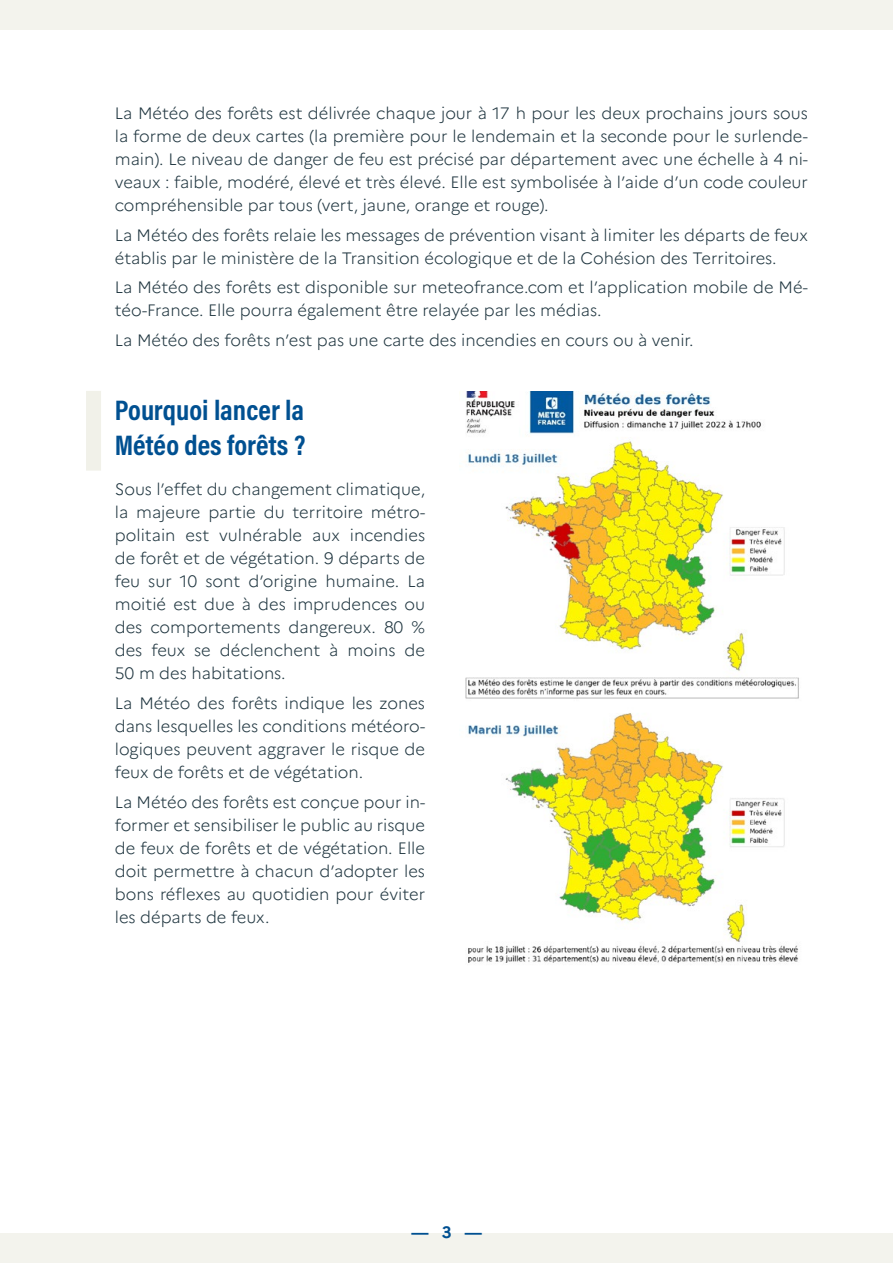
<style>
.page{position:relative;width:893px;height:1263px;background:#fff}
.page>*{position:absolute;margin:0;border:0;box-sizing:border-box;transform-origin:0 0}
.t1{font:700 28.5px/34.2px "Acumin Pro Cond";color:#005091}
.t2{font:300 16.5px/23.1px "Marianne";color:#213741;text-align:justify}
.t3{font:700 16.5px "Marianne";color:#005091}
</style>
<div class="page">
<div style="left:0;top:1233px;width:893px;height:30px;background:#f1f1e9"></div>
<div style="left:0;top:0;width:893px;height:29px;background:#f1f1e9"></div>
<div style="left:86px;top:391px;width:15px;height:80px;background:#f1f1e9"></div>
<img style="left:465px;top:391px;width:334px;height:572px">
<p class="t2" style="left:115px;top:101px;width:695px">La Météo des forêts est délivrée chaque jour à 17 h pour les deux prochains jours sous la forme de deux cartes (la première pour le lendemain et la seconde pour le surlende&shy;main). Le niveau de danger de feu est précisé par département avec une échelle à 4 ni&shy;veaux : faible, modéré, élevé et très élevé. Elle est symbolisée à l’aide d’un code couleur compréhensible par tous (vert, jaune, orange et rouge).</p>
<p class="t2" style="left:115px;top:223px;width:695px">La Météo des forêts relaie les messages de prévention visant à limiter les départs de feux établis par le ministère de la Transition écologique et de la Cohésion des Territoires.</p>
<p class="t2" style="left:115px;top:276px;width:695px">La Météo des forêts est disponible sur meteofrance.com et l’application mobile de Mé&shy;téo-France. Elle pourra également être relayée par les médias.</p>
<p class="t2" style="left:115px;top:328px;width:580px">La Météo des forêts n’est pas une carte des incendies en cours ou à venir.</p>
<h1 class="t1" style="left:115px;top:393px;width:192px">Pourquoi lancer la<br>Météo des forêts ?</h1>
<p class="t2" style="left:115px;top:477px;width:312px">Sous l’effet du changement climatique, la majeure partie du territoire métro&shy;politain est vulnérable aux incendies de forêt et de végétation. 9 départs de feu sur 10 sont d’origine humaine. La moitié est due à des imprudences ou des comportements dangereux. 80 % des feux se déclenchent à moins de 50 m des habitations.</p>
<p class="t2" style="left:115px;top:691px;width:312px">La Météo des forêts indique les zones dans lesquelles les conditions météoro&shy;logiques peuvent aggraver le risque de feux de forêts et de végétation.</p>
<p class="t2" style="left:115px;top:790px;width:312px">La Météo des forêts est conçue pour in&shy;former et sensibiliser le public au risque de feux de forêts et de végétation. Elle doit permettre à chacun d’adopter les bons réflexes au quotidien pour éviter les départs de feux.</p>
<p class="t3" style="left:411px;top:1222px;width:73px">— 3 —</p>
</div>
